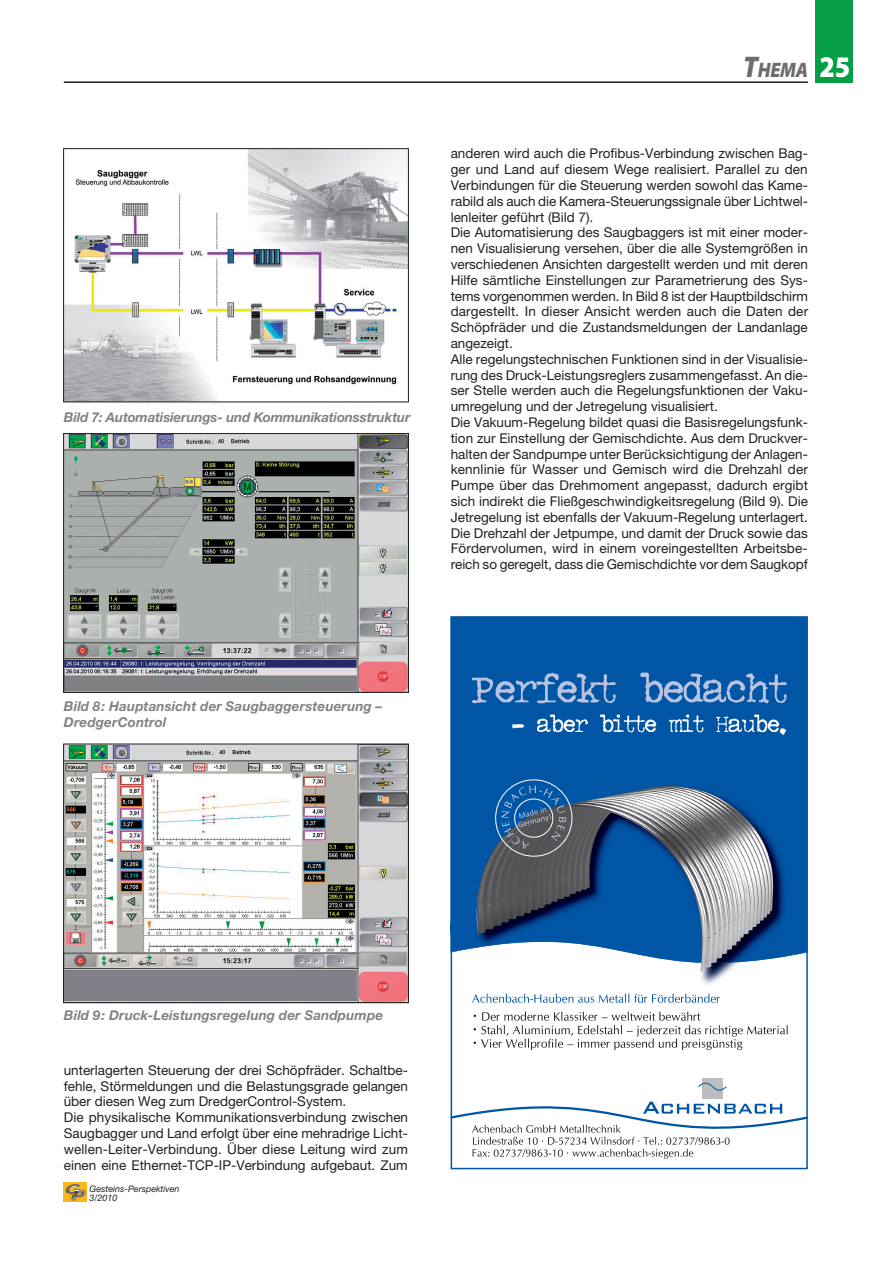
<style>
.page{position:relative;width:893px;height:1263px;background:#fff}
.page>*{position:absolute;margin:0;border:0;box-sizing:border-box;transform-origin:0 0}
.t1{font:900 30px "Myriad Pro";color:#fff;scale:.9 1}
.t2{font:italic 900 21px "Myriad Pro";color:#6c6d70;scale:.9 1}
.t3{font:13.5px/15.8px "Helvetica Neue";color:#231f20}
.t4{font:italic 700 13.5px/15.8px "Helvetica Neue";letter-spacing:.005em;color:#808285}
.t5{font:italic 9px/9px "Helvetica Neue";color:#231f20}
.s1{font-size:30px}
</style>
<div class="page">
<hr style="left:64px;top:81px;width:744px;height:2px;background:#231f20">
<svg style="left:64px;top:1183px;width:23px;height:19px"></svg>
<div style="left:816px;top:0;width:37px;height:83px;background:#079f46"></div>
<svg style="left:63px;top:744px;width:346px;height:259px"></svg>
<svg style="left:63px;top:433px;width:346px;height:260px;background:#969898"></svg>
<svg style="left:63px;top:148px;width:346px;height:254px"></svg>
<div style="left:454px;top:619px;width:351px;height:337px;background:#0155a5"></div>
<img style="left:788px;top:826px;width:1px;height:129px">
<img style="left:701px;top:972px;width:27px;height:12px">
<img style="left:475px;top:784px;width:313px;height:157px">
<img style="left:776px;top:941px;width:12px;height:17px">
<img style="left:466px;top:786px;width:310px;height:186px">
<svg style="left:495px;top:779px;width:78px;height:78px;background:#40658b"></svg>
<div style="left:451px;top:616px;width:357px;height:553px;border:2px solid #0155a5"></div>
<svg style="left:512px;top:714px;width:274px;height:21px;background:#3578b7"></svg>
<svg style="left:472px;top:673px;width:314px;height:30px;background:#3875b7"></svg>
<svg style="left:472px;top:993px;width:248px;height:10px"></svg>
<svg style="left:474px;top:1012px;width:314px;height:38px"></svg>
<svg style="left:450px;top:1074px;width:358px;height:85px"></svg>
<p class="t4" style="left:64px;top:409px;width:348px">Bild 7: Automatisierungs- und Kommunikationsstruktur</p>
<h2 class="t2" style="left:743px;top:58px;width:73px"><span class="s1">T</span>HEMA</h2>
<h1 class="t1" style="left:819px;top:49px;width:36px">25</h1>
<p class="t3" style="left:451px;top:146px;width:359px">anderen wird auch die Profibus-Verbindung zwischen Bag&shy;ger und Land auf diesem Wege realisiert. Parallel zu den Verbindungen für die Steuerung werden sowohl das Kame&shy;rabild als auch die Kamera-Steuerungssignale über Lichtwel&shy;lenleiter geführt (Bild 7).<br>Die Automatisierung des Saugbaggers ist mit einer moder&shy;nen Visualisierung versehen, über die alle Systemgrößen in verschiedenen Ansichten dargestellt werden und mit deren Hilfe sämtliche Einstellungen zur Parametrierung des Sys&shy;tems vorgenommen werden. In Bild 8 ist der Hauptbildschirm dargestellt. In dieser Ansicht werden auch die Daten der Schöpfräder und die Zustandsmeldungen der Landanlage angezeigt.<br>Alle regelungstechnischen Funktionen sind in der Visualisie&shy;rung des Druck-Leistungsreglers zusammengefasst. An die&shy;ser Stelle werden auch die Regelungsfunktionen der Vaku&shy;umregelung und der Jetregelung visualisiert.<br>Die Vakuum-Regelung bildet quasi die Basisregelungsfunk&shy;tion zur Einstellung der Gemischdichte. Aus dem Druckver&shy;halten der Sandpumpe unter Berücksichtigung der Anlagen&shy;kennlinie für Wasser und Gemisch wird die Drehzahl der Pumpe über das Drehmoment angepasst, dadurch ergibt sich indirekt die Fließgeschwindigkeitsregelung (Bild 9). Die Jetregelung ist ebenfalls der Vakuum-Regelung unterlagert.<br>Die Drehzahl der Jetpumpe, und damit der Druck sowie das Fördervolumen, wird in einem voreingestellten Arbeitsbe&shy;reich so geregelt, dass die Gemischdichte vor dem Saugkopf</p>
<p class="t4" style="left:64px;top:698px;width:320px">Bild 8: Hauptansicht der Saugbaggersteuerung –<br>DredgerControl</p>
<p class="t4" style="left:64px;top:1007px;width:321px">Bild 9: Druck-Leistungsregelung der Sandpumpe</p>
<p class="t3" style="left:64px;top:1062px;width:346px">unterlagerten Steuerung der drei Schöpfräder. Schaltbe&shy;fehle, Störmeldungen und die Belastungsgrade gelangen über diesen Weg zum DredgerControl-System.<br>Die physikalische Kommunikationsverbindung zwischen Saugbagger und Land erfolgt über eine mehradrige Licht&shy;wellen-Leiter-Verbindung. Über diese Leitung wird zum einen eine Ethernet-TCP-IP-Verbindung aufgebaut. Zum</p>
<p class="t5" style="left:90px;top:1184px;width:91px">Gesteins-Perspektiven<br>3/2010</p>
</div>
